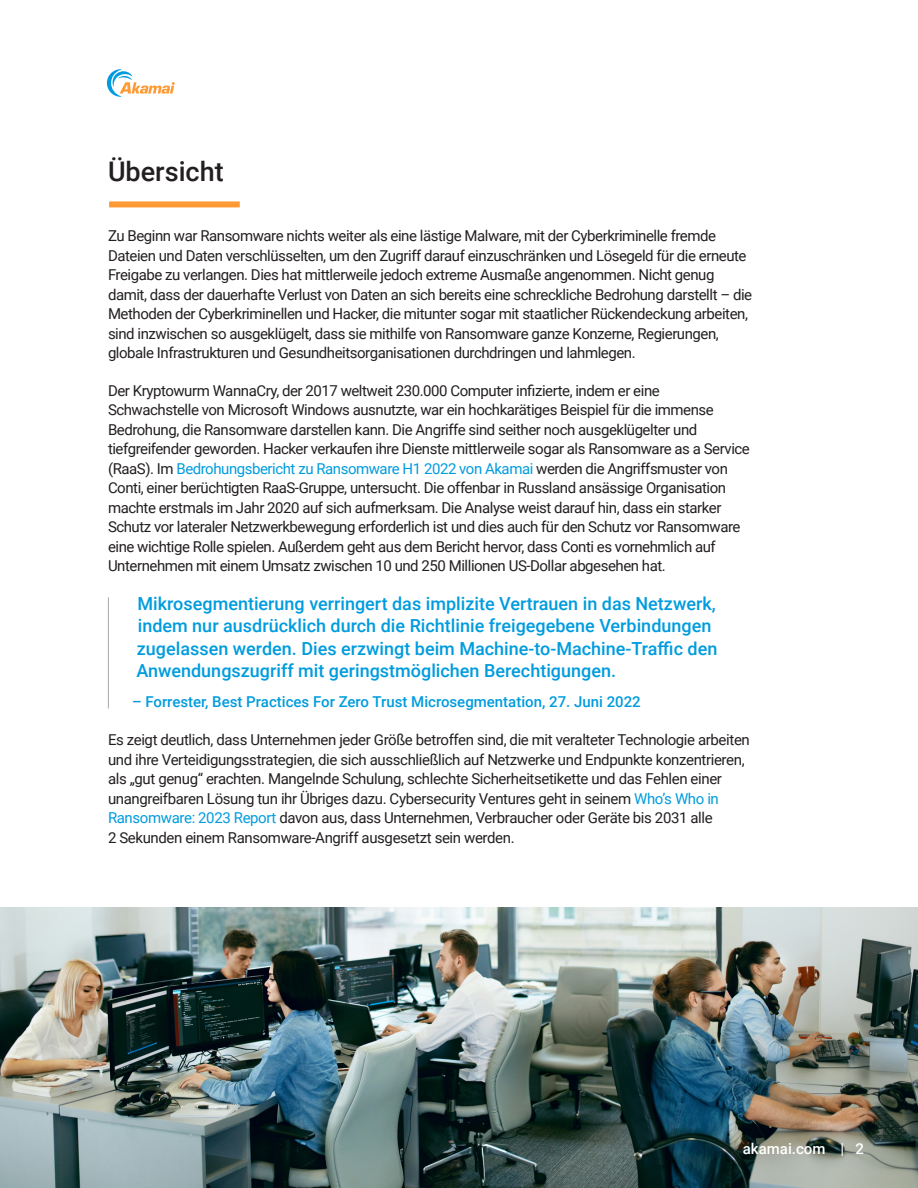
<style>
.page{position:relative;width:918px;height:1188px;background:#fff}
.page>*{position:absolute;margin:0;border:0;box-sizing:border-box;transform-origin:0 0}
.H1_-_Single_Column_Orange_Bar{font:500 27px "Roboto";color:#231f20}
.Quote_Copy{font:500 18px/22.5px "Roboto";color:#009cde}
.Body{font:15px/19.5px "Roboto";letter-spacing:-.03em;color:#231f20}
.quote_name{font:500 15px "Roboto";color:#009cde}
.t1{font:500 15px "Roboto";color:#fff}
.s1{color:#009cde}
</style>
<div class="page">
<svg style="left:107px;top:69px;width:68px;height:28px"></svg>
<div style="left:109px;top:201px;width:131px;height:6px;background:#f93"></div>
<hr style="left:108px;top:597px;width:1px;height:111px;background:#a8a8aa">
<img style="left:0;top:907px;width:918px;height:281px">
<p class="H1_-_Single_Column_Orange_Bar" style="left:108px;top:153px;width:117px">Übersicht</p>
<p class="Body" style="left:108px;top:226px;width:646px">Zu Beginn war Ransomware nichts weiter als eine lästige Malware, mit der Cyberkriminelle fremde Dateien und Daten verschlüsselten, um den Zugriff darauf einzuschränken und Lösegeld für die erneute Freigabe zu verlangen. Dies hat mittlerweile jedoch extreme Ausmaße angenommen. Nicht genug damit, dass der dauerhafte Verlust von Daten an sich bereits eine schreckliche Bedrohung darstellt – die Methoden der Cyberkriminellen und Hacker, die mitunter sogar mit staatlicher Rückendeckung arbeiten, sind inzwischen so ausgeklügelt, dass sie mithilfe von Ransomware ganze Konzerne, Regierungen, globale Infrastrukturen und Gesundheitsorganisationen durchdringen und lahmlegen.</p>
<p class="Body" style="left:108px;top:380px;width:643px">Der Kryptowurm WannaCry, der 2017 weltweit 230.000 Computer infizierte, indem er eine Schwachstelle von Microsoft Windows ausnutzte, war ein hochkarätiges Beispiel für die immense Bedrohung, die Ransomware darstellen kann. Die Angriffe sind seither noch ausgeklügelter und tiefgreifender geworden. Hacker verkaufen ihre Dienste mittlerweile sogar als Ransomware as a Service (RaaS). Im <span class="s1">Bedrohungsbericht zu Ransomware H1 2022 von Akamai</span> werden die Angriffsmuster von Conti, einer berüchtigten RaaS-Gruppe, untersucht. Die offenbar in Russland ansässige Organisation machte erstmals im Jahr 2020 auf sich aufmerksam. Die Analyse weist darauf hin, dass ein starker Schutz vor lateraler Netzwerkbewegung erforderlich ist und dies auch für den Schutz vor Ransomware eine wichtige Rolle spielen. Außerdem geht aus dem Bericht hervor, dass Conti es vornehmlich auf Unternehmen mit einem Umsatz zwischen 10 und 250 Millionen US-Dollar abgesehen hat.</p>
<p class="Quote_Copy" style="left:137px;top:591px;width:582px">Mikrosegmentierung verringert das implizite Vertrauen in das Netzwerk, indem nur ausdrücklich durch die Richtlinie freigegebene Verbindungen zugelassen werden. Dies erzwingt beim Machine-to-Machine-Traffic den Anwendungszugriff mit geringstmöglichen Berechtigungen.</p>
<p class="quote_name" style="left:132px;top:691px;width:510px">– Forrester, Best Practices For Zero Trust Microsegmentation, 27. Juni 2022</p>
<p class="Body" style="left:108px;top:730px;width:643px">Es zeigt deutlich, dass Unternehmen jeder Größe betroffen sind, die mit veralteter Technologie arbeiten und ihre Verteidigungsstrategien, die sich ausschließlich auf Netzwerke und Endpunkte konzentrieren, als „gut genug“ erachten. Mangelnde Schulung, schlechte Sicherheitsetikette und das Fehlen einer unangreifbaren Lösung tun ihr Übriges dazu. Cybersecurity Ventures geht in seinem <span class="s1">Who’s Who in Ransomware: 2023 Report</span> davon aus, dass Unternehmen, Verbraucher oder Geräte bis 2031 alle<br>2 Sekunden einem Ransomware-Angriff ausgesetzt sein werden.</p>
<p class="t1" style="left:743px;top:1139px;width:123px">akamai.com | 2</p>
</div>
